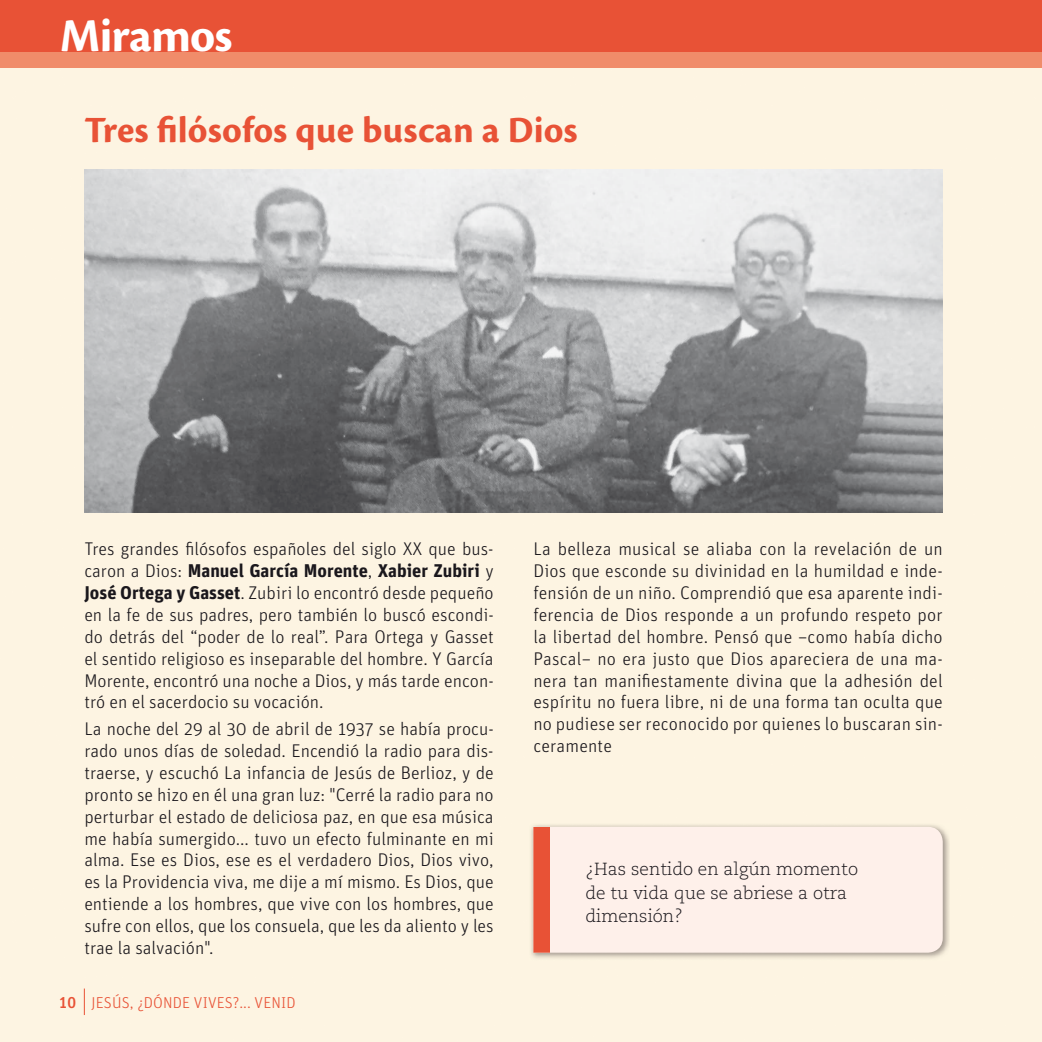
<style>
.page{position:relative;width:1042px;height:1042px;background:#fff}
.page>*{position:absolute;margin:0;border:0;box-sizing:border-box;transform-origin:0 0}
.t1{font:700 49px "Cronos Pro";letter-spacing:-.015em;color:#fff}
.t2{font:700 38.5px "Cronos Pro";color:#e85236}
.t3{font:300 18.38px/21.9px "Unit Pro";color:#1a171c;text-align:justify}
.t4{font:300 17.5px/23.6px "Caecilia LT Std";color:#1a171c}
.t5{font:300 15.75px "Unit Pro";letter-spacing:.01em;color:#e85236}
.s1{font-weight:700}
.s2{font-weight:500}
</style>
<div class="page">
<div style="left:0;top:68px;width:1042px;height:974px;background:#fdf4e2"></div>
<img style="left:84px;top:169px;width:859px;height:343px">
<img style="left:529px;top:823px;width:421px;height:137px">
<div style="left:550px;top:827px;width:393px;height:125px;background:#fef0ea"></div>
<div style="left:533px;top:827px;width:17px;height:125px;background:#e85236"></div>
<div style="left:0;top:39px;width:1042px;height:29px;background:#f08c6a"></div>
<div style="left:0;top:0;width:1042px;height:52px;background:#e85236"></div>
<svg style="left:84px;top:988px;width:1px;height:27px"></svg>
<h1 class="t1" style="left:60px;top:17px;width:174px">Miramos</h1>
<h2 class="t2" style="left:84px;top:116px;width:495px">Tres filósofos que buscan a Dios</h2>
<p class="t3" style="left:84px;top:540px;width:411px">Tres grandes filósofos españoles del siglo XX que bus&shy;caron a Dios: <span class="s1">Manuel García Morente</span>, <span class="s1">Xabier Zubiri</span> y <span class="s1">José Ortega y Gasset</span>. Zubiri lo encontró desde pequeño en la fe de sus padres, pero también lo buscó escondi&shy;do detrás del “poder de lo real”. Para Ortega y Gasset el sentido religioso es inseparable del hombre. Y García Morente, encontró una noche a Dios, y más tarde encon&shy;tró en el sacerdocio su vocación.</p>
<p class="t3" style="left:84px;top:719px;width:411px">La noche del 29 al 30 de abril de 1937 se había procu&shy;rado unos días de soledad. Encendió la radio para dis&shy;traerse, y escuchó La infancia de Jesús de Berlioz, y de pronto se hizo en él una gran luz: "Cerré la radio para no perturbar el estado de deliciosa paz, en que esa música me había sumergido... tuvo un efecto fulminante en mi alma. Ese es Dios, ese es el verdadero Dios, Dios vivo, es la Providencia viva, me dije a mí mismo. Es Dios, que entiende a los hombres, que vive con los hombres, que sufre con ellos, que los consuela, que les da aliento y les trae la salvación".</p>
<p class="t5" style="left:59px;top:997px;width:238px"><span class="s2">10</span> JESÚS, ¿DÓNDE VIVES?... VENID</p>
<p class="t3" style="left:533px;top:540px;width:411px">La belleza musical se aliaba con la revelación de un Dios que esconde su divinidad en la humildad e inde&shy;fensión de un niño. Comprendió que esa aparente indi&shy;ferencia de Dios responde a un profundo respeto por la libertad del hombre. Pensó que –como había dicho Pascal– no era justo que Dios apareciera de una ma&shy;nera tan manifiestamente divina que la adhesión del espíritu no fuera libre, ni de una forma tan oculta que no pudiese ser reconocido por quienes lo buscaran sin&shy;ceramente</p>
<p class="t4" style="left:585px;top:859px;width:274px">¿Has sentido en algún momento de tu vida que se abriese a otra dimensión?</p>
</div>
